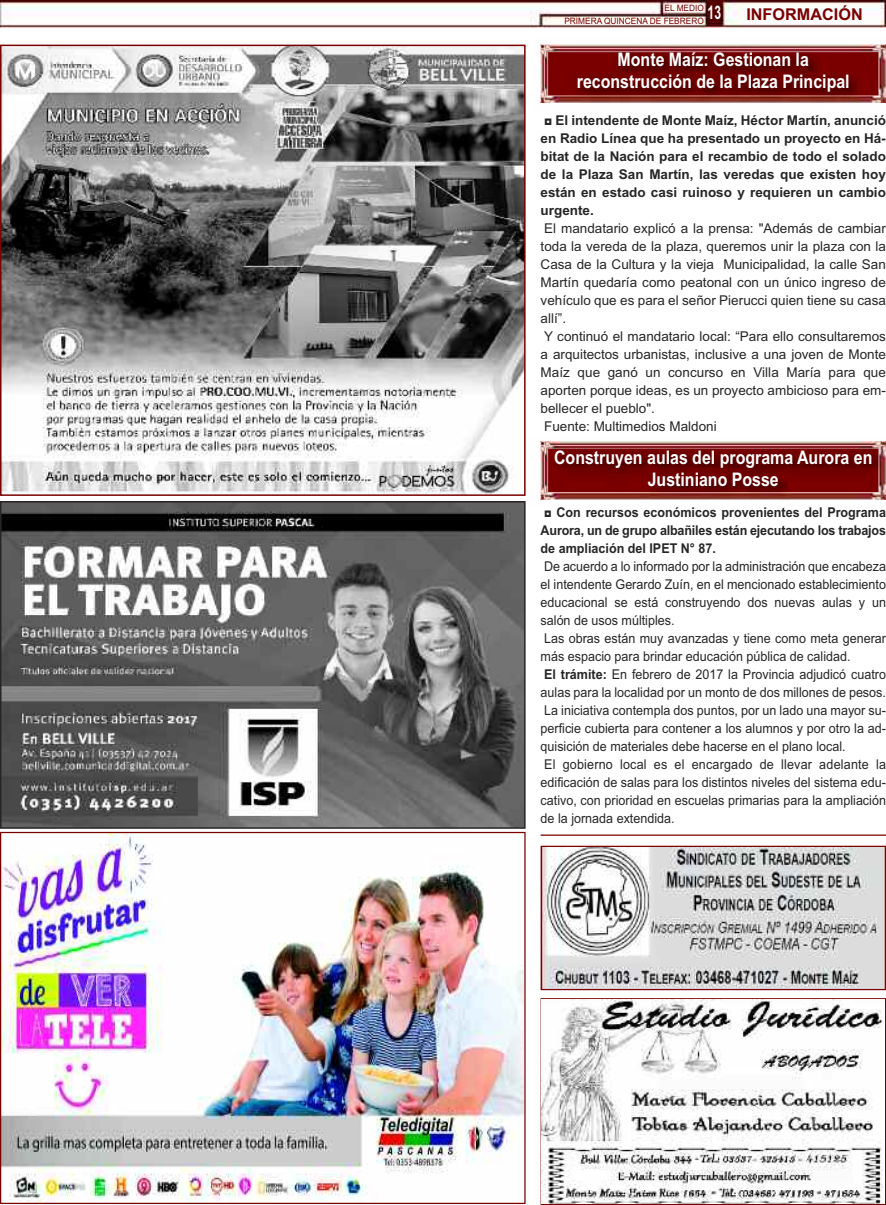
<style>
.page{position:relative;width:886px;height:1205px;background:#fff}
.page>*{position:absolute;margin:0;border:0;box-sizing:border-box;transform-origin:0 0}
.t1{font:700 18.75px/22.5px "Arial";color:#fff;text-align:center;scale:.85 1}
.t2{font:700 16.25px "Arial";color:#7a0000}
.t3{font:13.5px/18px "Arial";color:#272627;scale:.93 1}
.t4{font:13.5px/18px "Arial";color:#272627}
.t5{font:700 13.5px/18px "Arial";color:#272627;text-align:justify}
.t6{font:700 13.5px/18px "Arial";color:#272627;text-align:justify;scale:.93 1}
.t7{font:8.75px/13.4px "Arial";color:#7a0000;scale:.95 1}
.s1{font-weight:700}
</style>
<div class="page">
<img style="left:540px;top:44px;width:346px;height:1px">
<img style="left:540px;top:45px;width:346px;height:58px">
<img style="left:0;top:0;width:886px;height:27px">
<img style="left:2px;top:834px;width:521px;height:368px">
<img style="left:3px;top:504px;width:519px;height:322px">
<div style="left:0;top:501px;width:525px;height:328px;border:2px solid #272627"></div>
<div style="left:540px;top:998px;width:346px;height:207px;border:1px solid #7a0000"></div>
<img style="left:542px;top:999px;width:343px;height:204px">
<img style="left:542px;top:848px;width:342px;height:140px">
<div style="left:540px;top:846px;width:346px;height:144px;border:1px solid #7a0000"></div>
<hr style="left:540px;top:834px;width:346px;height:2px;background:#7a0000">
<img style="left:3px;top:48px;width:519px;height:445px">
<div style="left:0;top:45px;width:525px;height:451px;border:2px solid #7a0000"></div>
<img style="left:540px;top:441px;width:346px;height:59px">
<p class="t7" style="left:564px;top:1px;width:167px;text-indent:100px">EL MEDIO<br>PRIMERA QUINCENA DE FEBRERO <sup>13</sup></p>
<p class="t2" style="left:746px;top:5px;width:118px">iNForMACióN</p>
<h1 class="t1" style="left:577px;top:48px;width:322px">Monte Maíz: gestionan la reconstrucción de la Plaza Principal</h1>
<p class="t5" style="left:540px;top:111px;width:347px">◘ el intendente de Monte Maíz, Héctor Martín, anunció en radio Línea que ha presentado un proyecto en Há&shy;bitat de la Nación para el recambio de todo el solado de la Plaza San Martín, las veredas que existen hoy están en estado casi ruinoso y requieren un cambio urgente.</p>
<p class="t4" style="left:540px;top:219px;width:347px">El mandatario explicó a la prensa: "Además de cambiar toda la vereda de la plaza, queremos unir la plaza con la Casa de la Cultura y la vieja Municipalidad, la calle San Martín quedaría como peatonal con un único ingreso de vehículo que es para el señor Pierucci quien tiene su casa allí”.<br>Y continuó el mandatario local: “Para ello consultaremos a arquitectos urbanistas, inclusive a una joven de Monte Maíz que ganó un concurso en Villa María para que aporten porque ideas, es un proyecto ambicioso para em&shy;bellecer el pueblo".<br>Fuente: Multimedios Maldoni</p>
<h1 class="t1" style="left:554px;top:446px;width:376px">Construyen aulas del programa Aurora en<br>Justiniano Posse</h1>
<p class="t6" style="left:540px;top:503px;width:373px">◘ Con recursos económicos provenientes del Programa Aurora, un de grupo albañiles están ejecutando los trabajos de ampliación del iPet N° 87.</p>
<p class="t3" style="left:540px;top:557px;width:373px">De acuerdo a lo informado por la administración que encabeza el intendente Gerardo Zuín, en el mencionado establecimiento educacional se está construyendo dos nuevas aulas y un salón de usos múltiples.<br>Las obras están muy avanzadas y tiene como meta generar más espacio para brindar educación pública de calidad.<br><span class="s1">el trámite:</span> En febrero de 2017 la Provincia adjudicó cuatro aulas para la localidad por un monto de dos millones de pesos.<br>La iniciativa contempla dos puntos, por un lado una mayor su&shy;perficie cubierta para contener a los alumnos y por otro la ad&shy;quisición de materiales debe hacerse en el plano local.<br>El gobierno local es el encargado de llevar adelante la edificación de salas para los distintos niveles del sistema edu&shy;cativo, con prioridad en escuelas primarias para la ampliación de la jornada extendida.</p>
</div>
